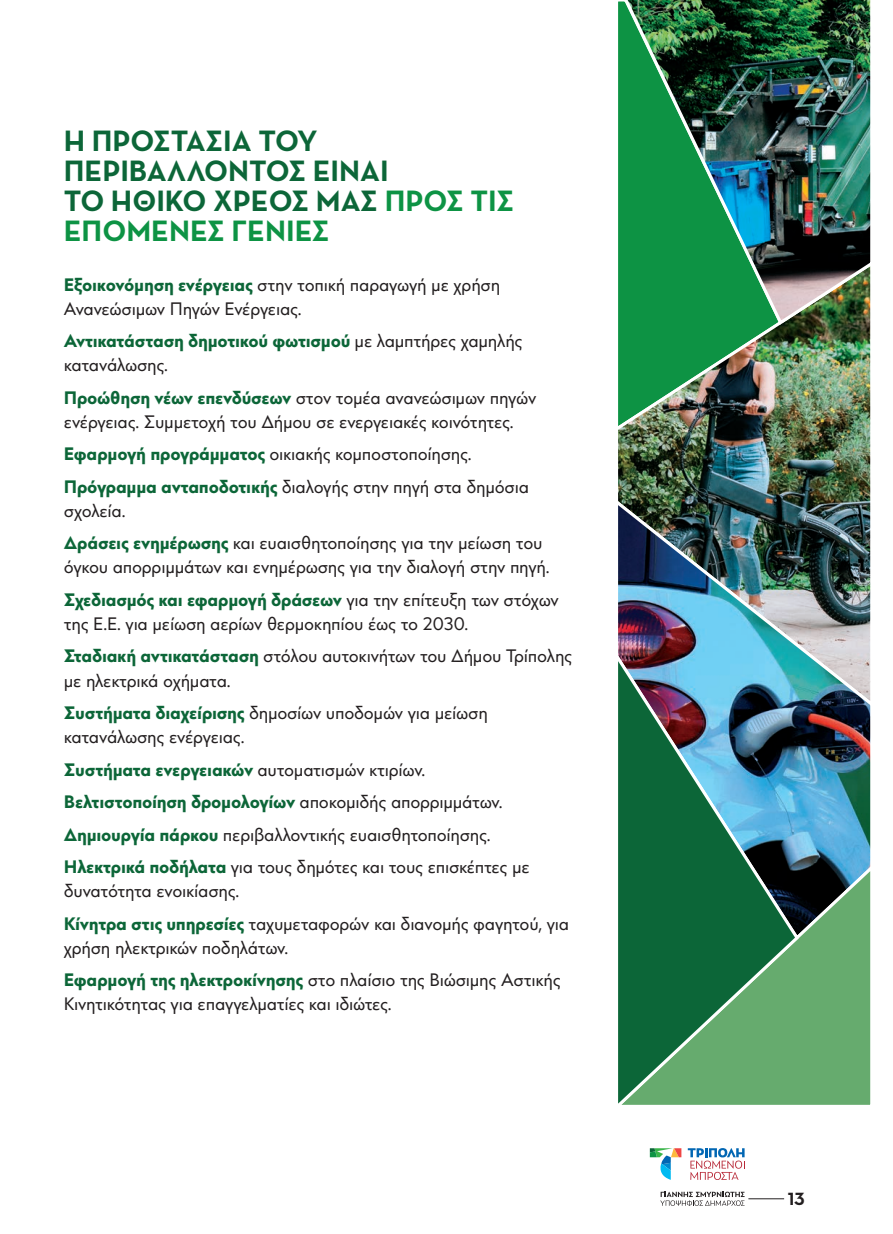
<style>
.page{position:relative;width:893px;height:1234px;background:#fff}
.page>*{position:absolute;margin:0;border:0;box-sizing:border-box;transform-origin:0 0}
.t1{font:700 30px/30px "Neutraface Text";color:#0c6638}
.t2{font:18px/32.5px "CF Panoptik";letter-spacing:-.015em;color:#231f20}
.t3{font:700 18px/24px "CF Panoptik";letter-spacing:-.015em;color:#0c6638}
.t4{font:700 18px "Neutraface Text";color:#231f20}
.s1{color:#0d9344}
.s2{font-weight:700;color:#0c6638}
.s3{font-weight:400;color:#231f20}
</style>
<div class="page">
<svg style="left:688px;top:1148px;width:57px;height:31px"></svg>
<svg style="left:650px;top:1148px;width:31px;height:31px"></svg>
<svg style="left:660px;top:1191px;width:85px;height:14px"></svg>
<hr style="left:748px;top:1198px;width:36px;height:1px;background:#231f20">
<img style="left:618px;top:327px;width:253px;height:170px">
<img style="left:618px;top:0;width:253px;height:327px">
<img style="left:618px;top:497px;width:253px;height:363px">
<svg style="left:801px;top:860px;width:70px;height:245px;background:#5b9767"></svg>
<svg style="left:618px;top:651px;width:183px;height:454px;background:#377e66"></svg>
<h1 class="t1" style="left:64px;top:123px;width:452px">Η ΠΡΟΣΤΑΣΙΑ ΤΟΥ<br>ΠΕΡΙΒΑΛΛΟΝΤΟΣ ΕΙΝΑΙ<br>ΤΟ ΗΘΙΚΟ ΧΡΕΟΣ ΜΑΣ <span class="s1">ΠΡΟΣ ΤΙΣ<br>ΕΠΟΜΕΝΕΣ ΓΕΝΙΕΣ</span></h1>
<p class="t2" style="left:64px;top:273px;width:438px;line-height:24px"><span class="s2">Εξοικονόμηση ενέργειας</span> στην τοπική παραγωγή με χρήση<br>Ανανεώσιμων Πηγών Ενέργειας.</p>
<p class="t3" style="left:64px;top:329px;width:460px">Αντικατάσταση δημοτικού φωτισμού <span class="s3">με λαμπτήρες χαμηλής κατανάλωσης.</span></p>
<p class="t2" style="left:64px;top:386px;width:474px;line-height:24px"><span class="s2">Προώθηση νέων επενδύσεων</span> στον τομέα ανανεώσιμων πηγών ενέργειας. Συμμετοχή του Δήμου σε ενεργειακές κοινότητες.</p>
<p class="t2" style="left:64px;top:438px;width:467px"><span class="s2">Εφαρμογή προγράμματος</span> οικιακής κομποστοποίησης.<br><span class="s2">Πρόγραμμα ανταποδοτικής</span> διαλογής στην πηγή στα δημόσια</p>
<p class="t2" style="left:64px;top:494px;width:480px">σχολεία.<br><span class="s2">Δράσεις ενημέρωσης</span> και ευαισθητοποίησης για την μείωση του</p>
<p class="t2" style="left:64px;top:551px;width:497px">όγκου απορριμμάτων και ενημέρωσης για την διαλογή στην πηγή.<br><span class="s2">Σχεδιασμός και εφαρμογή δράσεων</span> για την επίτευξη των στόχων</p>
<p class="t2" style="left:64px;top:607px;width:510px">της Ε.Ε. για μείωση αερίων θερμοκηπίου έως το 2030.<br><span class="s2">Σταδιακή αντικατάσταση</span> στόλου αυτοκινήτων του Δήμου Τρίπολης</p>
<p class="t2" style="left:64px;top:664px;width:426px">με ηλεκτρικά οχήματα.<br><span class="s2">Συστήματα διαχείρισης</span> δημοσίων υποδομών για μείωση</p>
<p class="t2" style="left:64px;top:720px;width:467px">κατανάλωσης ενέργειας.<br><span class="s2">Συστήματα ενεργειακών</span> αυτοματισμών κτιρίων.<br><span class="s2">Βελτιστοποίηση δρομολογίων</span> αποκομιδής απορριμμάτων.<br><span class="s2">Δημιουργία πάρκου</span> περιβαλλοντικής ευαισθητοποίησης.<br><span class="s2">Ηλεκτρικά ποδήλατα</span> για τους δημότες και τους επισκέπτες με</p>
<p class="t2" style="left:64px;top:874px;width:507px">δυνατότητα ενοικίασης.<br><span class="s2">Κίνητρα στις υπηρεσίες</span> ταχυμεταφορών και διανομής φαγητού, για</p>
<p class="t2" style="left:64px;top:931px;width:498px">χρήση ηλεκτρικών ποδηλάτων.<br><span class="s2">Εφαρμογή της ηλεκτροκίνησης</span> στο πλαίσιο της Βιώσιμης Αστικής</p>
<p class="t2" style="left:64px;top:987px;width:329px">Κινητικότητας για επαγγελματίες και ιδιώτες.</p>
<p class="t4" style="left:788px;top:1183px;width:18px">13</p>
</div>
